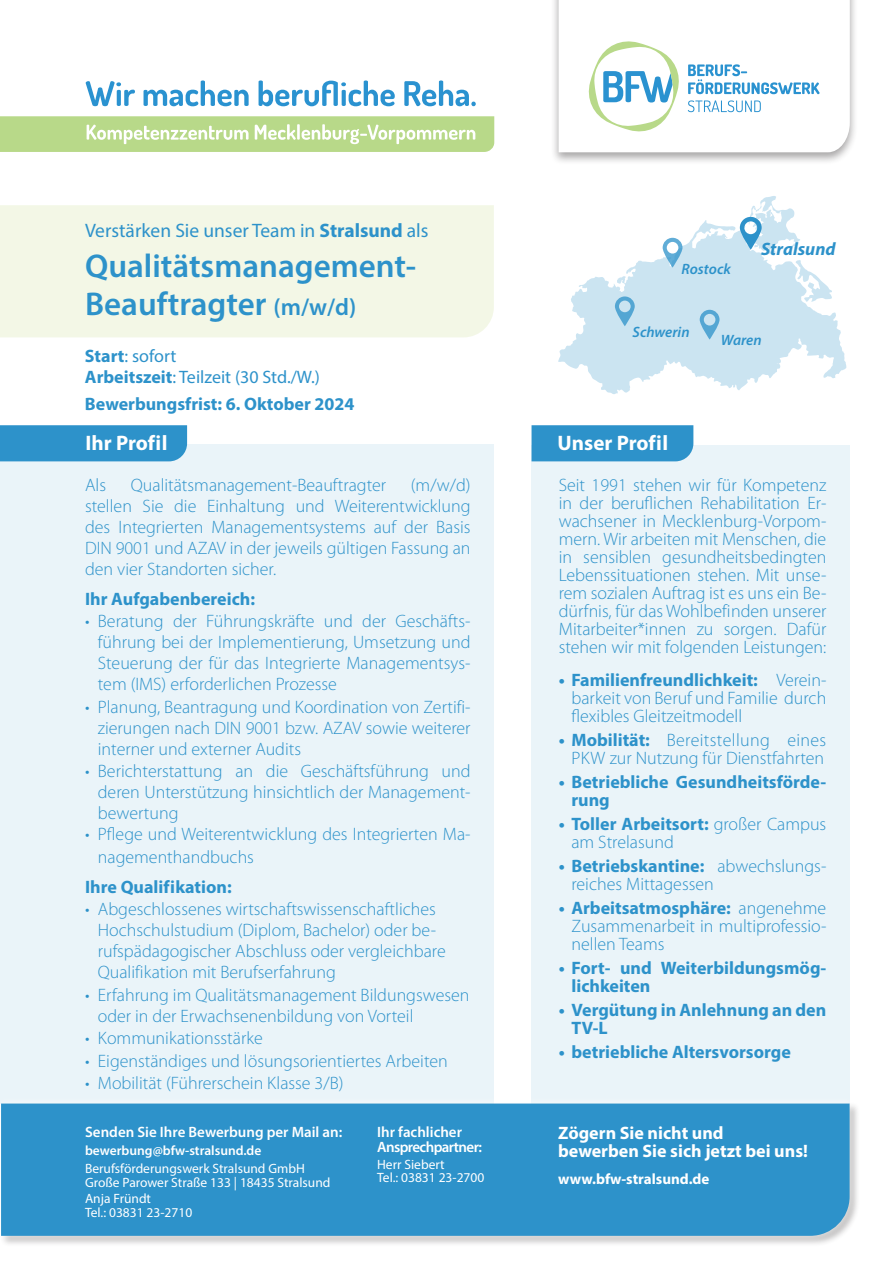
<style>
.page{position:relative;width:893px;height:1263px;background:#fff}
.page>*{position:absolute;margin:0;border:0;box-sizing:border-box;transform-origin:0 0}
.t1{font:600 33px "Myriad Pro";color:#2d92ca}
.t2{font:700 21px "Myriad Pro";color:#fff}
.t3{font:19.5px "Myriad Pro";color:#2d92ca}
.t4{font:300 18px/18px "Myriad Pro";color:#2d92ca;text-align:justify}
.t5{font:700 18px/18px "Myriad Pro";color:#2d92ca}
.t6{font:700 18px "Myriad Pro";color:#fff}
.t7{font:18px "Myriad Pro";color:#2d92ca}
.t8{font:italic 700 18px "Myriad Pro";color:#2d92ca}
.t9{font:600 15px "Myriad Pro";color:#fff}
.t10{font:italic 600 15px "Myriad Pro";color:#2d92ca}
.t11{font:700 15px "Myriad Pro";color:#fff}
.t12{font:600 15px "Myriad Pro";letter-spacing:-.04em;color:#fff}
.t13{font:13.5px "Myriad Pro";color:#fff}
.t14{font:600 13.5px "Myriad Pro";color:#fff}
.s1{font-weight:700}
.s2{font-size:24px}
</style>
<div class="page">
<div style="left:550px;top:0;width:308px;height:165px;background:#231f20;opacity:.4"></div>
<svg style="left:559px;top:0;width:291px;height:152px"></svg>
<svg style="left:86px;top:81px;width:49px;height:25px"></svg>
<svg style="left:144px;top:80px;width:105px;height:26px"></svg>
<svg style="left:259px;top:80px;width:136px;height:26px"></svg>
<svg style="left:404px;top:80px;width:72px;height:26px"></svg>
<svg style="left:0;top:116px;width:494px;height:36px;background:#c1de98"></svg>
<svg style="left:558px;top:220px;width:288px;height:174px;fill:#cbe4f1"></svg>
<svg style="left:740px;top:196px;width:92px;height:106px"></svg>
<svg style="left:663px;top:238px;width:19px;height:30px"></svg>
<svg style="left:700px;top:310px;width:19px;height:30px"></svg>
<svg style="left:615px;top:296px;width:20px;height:30px"></svg>
<div style="left:531px;top:445px;width:319px;height:658px;background:#eaf4f9"></div>
<div style="left:531px;top:425px;width:162px;height:36px;background:#2d92ca"></div>
<div style="left:0;top:205px;width:494px;height:132px;background:#f3f7e6"></div>
<div style="left:0;top:444px;width:494px;height:659px;background:#eaf4f9"></div>
<div style="left:0;top:425px;width:187px;height:36px;background:#2d92ca"></div>
<div style="left:0;top:1102px;width:860px;height:144px;background:#f7f7f7"></div>
<div style="left:0;top:1096px;width:857px;height:147px;background:#fff;opacity:.75"></div>
<div style="left:1px;top:1103px;width:849px;height:133px;background:#2d92ca"></div>
<p class="t3" style="left:85px;top:218px;width:345px">Verstärken Sie unser Team in <span class="s1">Stralsund</span> als</p>
<p class="t1" style="left:85px;top:245px;width:333px">Qualitätsmanagement-</p>
<p class="t1" style="left:85px;top:283px;width:273px">Beauftragter <span class="s2">(m/w/d)</span></p>
<p class="t7" style="left:85px;top:345px;width:93px"><span class="s1">Start</span>: sofort</p>
<p class="t7" style="left:85px;top:366px;width:237px"><span class="s1">Arbeitszeit</span>: Teilzeit (30 Std./W.)</p>
<p class="t5" style="left:85px;top:395px;width:271px">Bewerbungsfrist: 6. Oktober 2024</p>
<p class="t10" style="left:682px;top:259px;width:51px">Rostock</p>
<p class="t8" style="left:761px;top:237px;width:76px">Stralsund</p>
<p class="t10" style="left:632px;top:322px;width:59px">Schwerin</p>
<p class="t10" style="left:721px;top:330px;width:42px">Waren</p>
<p class="t2" style="left:85px;top:429px;width:84px">Ihr Profil</p>
<p class="t2" style="left:558px;top:429px;width:112px">Unser Profil</p>
<p class="t4" style="left:85px;top:476px;width:23px">Als</p>
<p class="t4" style="left:131px;top:476px;width:257px">Qualitätsmanagement-Beauftragter</p>
<p class="t4" style="left:559px;top:476px;width:269px">Seit 1991 stehen wir für Kompetenz in der beruflichen Rehabilitation Er&shy;wachsener in Mecklenburg-Vorpom&shy;mern. Wir arbeiten mit Menschen, die in sensiblen gesundheitsbedingten Lebenssituationen stehen. Mit unse&shy;rem sozialen Auftrag ist es uns ein Be&shy;dürfnis, für das Wohlbefinden unserer Mitarbeiter*innen zu sorgen. Dafür stehen wir mit folgenden Leistungen:</p>
<p class="t4" style="left:571px;top:671px;width:256px;text-indent:-13px"><span class="s1">• Familienfreundlichkeit:</span> Verein&shy;barkeit von Beruf und Familie durch flexibles Gleitzeitmodell</p>
<p class="t4" style="left:559px;top:731px;width:269px;text-align:center"><span class="s1">• Mobilität:</span> Bereitstellung eines<br>PKW zur Nutzung für Dienstfahrten</p>
<p class="t5" style="left:571px;top:772px;width:256px;text-indent:-13px">• Betriebliche Gesundheitsförde&shy;rung</p>
<p class="t4" style="left:571px;top:815px;width:256px;text-indent:-13px"><span class="s1">• Toller Arbeitsort:</span> großer Campus am Strelasund</p>
<p class="t4" style="left:571px;top:857px;width:256px;text-indent:-13px"><span class="s1">• Betriebskantine:</span> abwechslungs&shy;reiches Mittagessen</p>
<p class="t4" style="left:571px;top:899px;width:256px;text-indent:-13px"><span class="s1">• Arbeitsatmosphäre:</span> angenehme Zusammenarbeit in multiprofessio&shy;nellen Teams</p>
<p class="t5" style="left:571px;top:958px;width:256px;text-indent:-13px">• Fort- und Weiterbildungsmög&shy;lichkeiten</p>
<p class="t5" style="left:571px;top:1000px;width:256px;text-indent:-13px">• Vergütung in Anlehnung an den<br>TV-L</p>
<p class="t5" style="left:559px;top:1042px;width:234px">• betriebliche Altersvorsorge</p>
<p class="t4" style="left:85px;top:475px;width:387px;line-height:21px;text-indent:326px">(m/w/d) stellen Sie die Einhaltung und Weiterentwicklung des Integrierten Managementsystems auf der Basis DIN 9001 und AZAV in der jeweils gültigen Fassung an den vier Standorten sicher.</p>
<p class="t5" style="left:85px;top:589px;width:171px">Ihr Aufgabenbereich:</p>
<p class="t4" style="left:98px;top:611px;width:374px;line-height:21px;text-indent:-13px">• Beratung der Führungskräfte und der Geschäfts&shy;führung bei der Implementierung, Umsetzung und Steuerung der für das Integrierte Managementsys&shy;tem (IMS) erforderlichen Prozesse</p>
<p class="t4" style="left:98px;top:697px;width:374px;line-height:21px;text-indent:-13px">• Planung, Beantragung und Koordination von Zertifi&shy;zierungen nach DIN 9001 bzw. AZAV sowie weiterer interner und externer Audits</p>
<p class="t4" style="left:98px;top:761px;width:374px;line-height:21px;text-indent:-13px">• Berichterstattung an die Geschäftsführung und deren Unterstützung hinsichtlich der Management&shy;bewertung</p>
<p class="t4" style="left:98px;top:823px;width:374px;line-height:22.5px;text-indent:-13px">• Pflege und Weiterentwicklung des Integrierten Ma&shy;nagementhandbuchs</p>
<p class="t5" style="left:85px;top:877px;width:148px">Ihre Qualifikation:</p>
<p class="t4" style="left:98px;top:899px;width:349px;line-height:21px;text-align:left;text-indent:-13px">• Abgeschlossenes wirtschaftswissenschaftliches Hochschulstudium (Diplom, Bachelor) oder be&shy;rufspädagogischer Abschluss oder vergleichbare Qualifikation mit Berufserfahrung</p>
<p class="t4" style="left:98px;top:985px;width:373px;line-height:21px;text-indent:-13px">• Erfahrung im Qualitätsmanagement Bildungswesen oder in der Erwachsenenbildung von Vorteil</p>
<p class="t4" style="left:85px;top:1030px;width:179px">• Kommunikationsstärke</p>
<p class="t4" style="left:85px;top:1052px;width:364px">• Eigenständiges und lösungsorientiertes Arbeiten</p>
<p class="t4" style="left:85px;top:1075px;width:260px">• Mobilität (Führerschein Klasse 3/B)</p>
<p class="t9" style="left:85px;top:1122px;width:259px">Senden Sie Ihre Bewerbung per Mail an:</p>
<p class="t14" style="left:85px;top:1142px;width:178px">bewerbung@bfw-stralsund.de</p>
<p class="t13" style="left:85px;top:1160px;width:221px">Berufsförderungswerk Stralsund GmbH</p>
<p class="t13" style="left:85px;top:1174px;width:247px">Große Parower Straße 133 | 18435 Stralsund</p>
<p class="t13" style="left:85px;top:1190px;width:68px">Anja Fründt</p>
<p class="t13" style="left:85px;top:1204px;width:109px">Tel.: 03831 23-2710</p>
<p class="t9" style="left:377px;top:1122px;width:86px">Ihr fachlicher</p>
<p class="t12" style="left:377px;top:1137px;width:106px">Ansprechpartner:</p>
<p class="t13" style="left:377px;top:1156px;width:69px">Herr Siebert</p>
<p class="t13" style="left:377px;top:1169px;width:109px">Tel.: 03831 23-2700</p>
<p class="t6" style="left:558px;top:1121px;width:167px">Zögern Sie nicht und</p>
<p class="t6" style="left:558px;top:1139px;width:251px">bewerben Sie sich jetzt bei uns!</p>
<p class="t11" style="left:558px;top:1169px;width:153px">www.bfw-stralsund.de</p>
</div>
